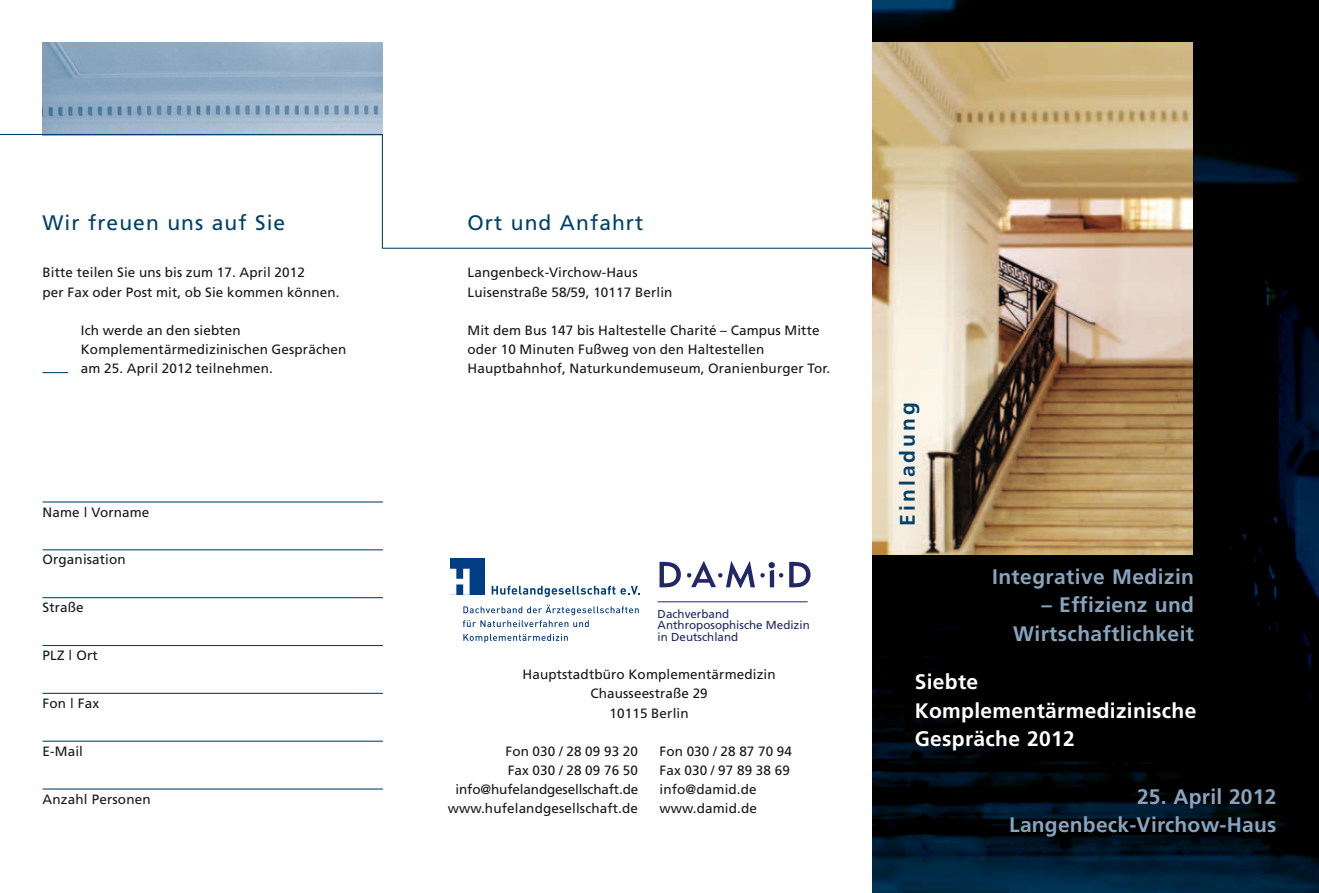
<style>
.page{position:relative;width:1319px;height:893px;background:#fff}
.page>*{position:absolute;margin:0;border:0;box-sizing:border-box;transform-origin:0 0}
.t1{font:700 21px/28.7px "Frutiger";letter-spacing:.02em;color:#87a4bf;text-align:right}
.t2{font:700 21px/28.7px "Frutiger";letter-spacing:.015em;color:#fff}
.t3{font:21px "Frutiger";letter-spacing:.05em;color:#00416a}
.t4{font:700 21px "Frutiger";letter-spacing:.15em;color:#00416a}
.t5{font:13.5px/19.2px "Frutiger";letter-spacing:.01em;color:#1a171c}
.t6{font:13.5px "Frutiger";letter-spacing:-.01em;color:#1a171c}
.t7{font:11.55px/11.6px "Frutiger";color:#212867}
</style>
<div class="page">
<img style="left:872px;top:0;width:446px;height:893px">
<svg style="left:43px;top:372px;width:25px;height:1px"></svg>
<hr style="left:43px;top:501px;width:340px;height:1px;background:#00416a">
<hr style="left:43px;top:549px;width:340px;height:1px;background:#00416a">
<hr style="left:43px;top:597px;width:340px;height:1px;background:#00416a">
<hr style="left:43px;top:645px;width:340px;height:1px;background:#00416a">
<hr style="left:43px;top:693px;width:340px;height:1px;background:#00416a">
<hr style="left:43px;top:741px;width:340px;height:1px;background:#00416a">
<hr style="left:43px;top:788px;width:340px;height:1px;background:#00416a">
<img style="left:43px;top:43px;width:340px;height:91px">
<hr style="left:383px;top:248px;width:489px;height:1px;background:#00416a">
<hr style="left:0;top:134px;width:383px;height:1px;background:#00416a">
<hr style="left:382px;top:134px;width:1px;height:115px;background:#00416a">
<img style="left:872px;top:43px;width:320px;height:512px">
<svg style="left:491px;top:586px;width:148px;height:11px"></svg>
<svg style="left:463px;top:605px;width:175px;height:22px"></svg>
<svg style="left:463px;top:634px;width:104px;height:9px"></svg>
<div style="left:450px;top:558px;width:35px;height:37px;background:#003d83"></div>
<svg style="left:450px;top:569px;width:19px;height:26px"></svg>
<svg style="left:659px;top:562px;width:21px;height:25px"></svg>
<svg style="left:789px;top:562px;width:21px;height:26px"></svg>
<svg style="left:687px;top:561px;width:96px;height:27px"></svg>
<hr style="left:657px;top:601px;width:150px;height:1px;background:#212867">
<h1 class="t3" style="left:43px;top:210px;width:244px">Wir freuen uns auf Sie</h1>
<p class="t5" style="left:43px;top:263px;width:298px">Bitte teilen Sie uns bis zum 17. April 2012<br>per Fax oder Post mit, ob Sie kommen können.</p>
<p class="t5" style="left:81px;top:320px;width:267px">Ich werde an den siebten<br>Komplementärmedizinischen Gesprächen am 25. April 2012 teilnehmen.</p>
<p class="t5" style="left:43px;top:502px;width:108px">Name | Vorname</p>
<p class="t5" style="left:43px;top:550px;width:85px">Organisation</p>
<p class="t5" style="left:43px;top:598px;width:43px">Straße</p>
<p class="t5" style="left:43px;top:646px;width:57px">PLZ | Ort</p>
<p class="t5" style="left:43px;top:694px;width:58px">Fon | Fax</p>
<p class="t5" style="left:43px;top:741px;width:42px">E-Mail</p>
<p class="t5" style="left:43px;top:789px;width:110px">Anzahl Personen</p>
<h1 class="t3" style="left:467px;top:210px;width:177px">Ort und Anfahrt</h1>
<p class="t5" style="left:467px;top:263px;width:206px">Langenbeck-Virchow-Haus<br>Luisenstraße 58/59, 10117 Berlin</p>
<p class="t5" style="left:467px;top:320px;width:364px">Mit dem Bus 147 bis Haltestelle Charité – Campus Mitte oder 10 Minuten Fußweg von den Haltestellen<br>Hauptbahnhof, Naturkundemuseum, Oranienburger Tor.</p>
<p class="t7" style="left:657px;top:608px;width:154px">Dachverband<br>Anthroposophische Medizin in Deutschland</p>
<p class="t5" style="left:522px;top:665px;width:255px;text-align:center">Hauptstadtbüro Komplementärmedizin<br>Chausseestraße 29<br>10115 Berlin</p>
<p class="t5" style="left:505px;top:741px;width:134px">Fon 030 / 28 09 93 20</p>
<p class="t5" style="left:659px;top:741px;width:134px">Fon 030 / 28 87 70 94</p>
<p class="t5" style="left:507px;top:760px;width:132px">Fax 030 / 28 09 76 50</p>
<p class="t5" style="left:659px;top:760px;width:132px">Fax 030 / 97 89 38 69</p>
<p class="t6" style="left:455px;top:781px;width:184px">info@hufelandgesellschaft.de</p>
<p class="t5" style="left:659px;top:780px;width:99px">info@damid.de</p>
<p class="t5" style="left:447px;top:799px;width:192px">www.hufelandgesellschaft.de</p>
<p class="t5" style="left:659px;top:799px;width:99px">www.damid.de</p>
<h1 class="t4" style="left:895px;top:526px;width:126px;rotate:-90deg">Einladung</h1>
<h1 class="t1" style="left:991px;top:562px;width:203px">Integrative Medizin</h1>
<h1 class="t1" style="left:1012px;top:590px;width:182px">– Effizienz und<br>Wirtschaftlichkeit</h1>
<h1 class="t2" style="left:914px;top:667px;width:283px">Siebte<br>Komplementärmedizinische<br>Gespräche 2012</h1>
<h1 class="t1" style="left:1009px;top:782px;width:268px">25. April 2012<br>Langenbeck-Virchow-Haus</h1>
</div>
